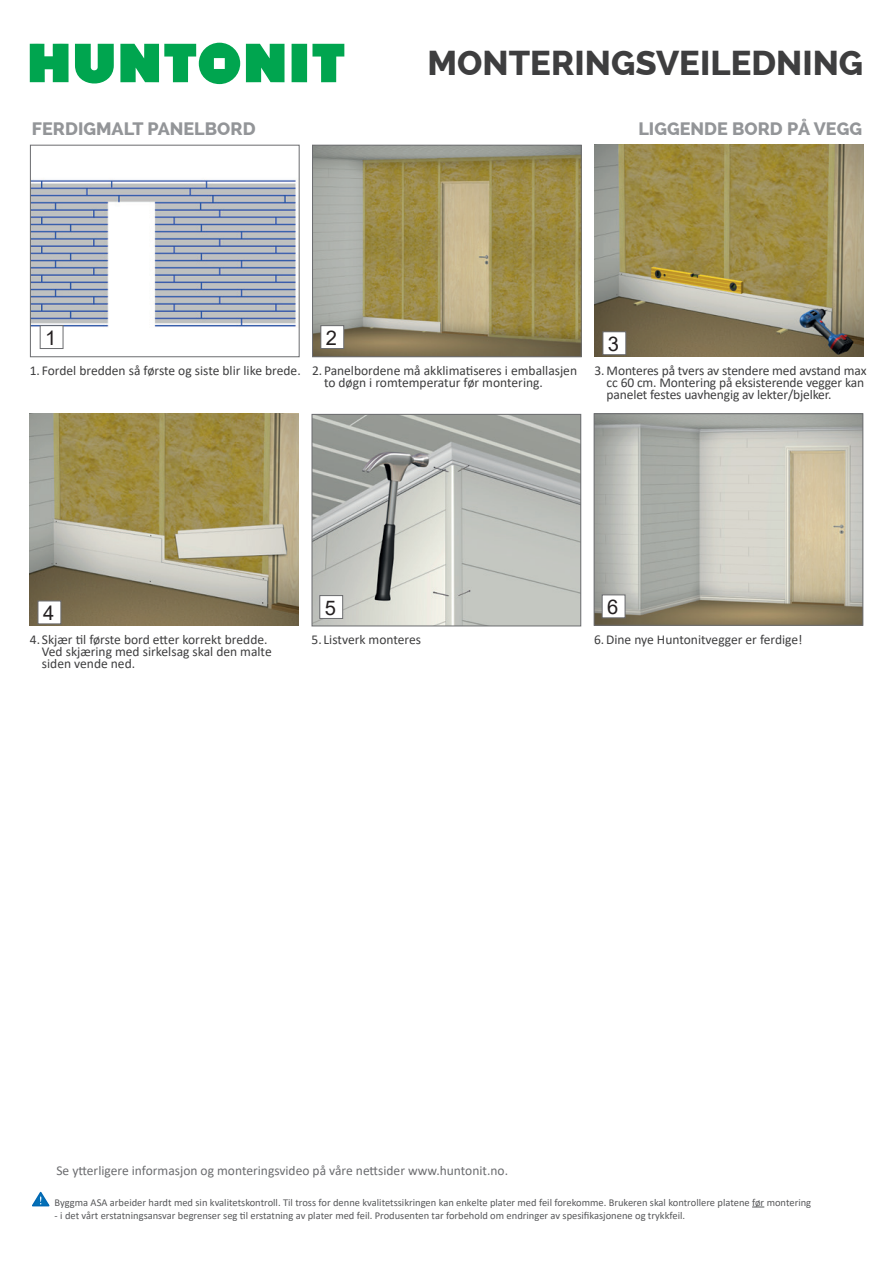
<style>
.page{position:relative;width:893px;height:1263px;background:#fff}
.page>*{position:absolute;margin:0;border:0;box-sizing:border-box;transform-origin:0 0}
.t1{font:800 34.5px "Raleway";color:#3e3e3f}
.t2{font:20.1px "Arial";color:#231f20}
.t3{font:800 18px "Raleway";color:#939598}
.t4{font:13.5px/12.1px "Calibri";letter-spacing:-.005em;color:#3e3e3f}
.t5{font:13.5px "Calibri";color:#6c6d70}
.t6{font:10.5px "Calibri";color:#57585a}
</style>
<div class="page">
<svg style="left:75px;top:44px;width:39px;height:40px"></svg>
<svg style="left:312px;top:44px;width:32px;height:38px"></svg>
<svg style="left:246px;top:44px;width:38px;height:38px"></svg>
<svg style="left:30px;top:44px;width:39px;height:38px"></svg>
<div style="left:292px;top:44px;width:15px;height:38px;background:#00a54f"></div>
<svg style="left:120px;top:43px;width:120px;height:41px"></svg>
<img style="left:32px;top:179px;width:266px;height:170px">
<div style="left:30px;top:145px;width:270px;height:212px;border:1px solid #6c6d70"></div>
<div style="left:40px;top:326px;width:23px;height:22px;background:#fff"></div>
<div style="left:40px;top:325px;width:24px;height:24px;border:1px solid #6c6d70"></div>
<img style="left:595px;top:145px;width:268px;height:211px">
<div style="left:603px;top:332px;width:23px;height:23px;background:#fff"></div>
<div style="left:602px;top:331px;width:24px;height:24px;border:1px solid #6c6d70"></div>
<img style="left:313px;top:416px;width:266px;height:208px">
<div style="left:311px;top:414px;width:270px;height:212px;border:1px solid #6c6d70"></div>
<div style="left:320px;top:596px;width:23px;height:22px;background:#fff"></div>
<div style="left:319px;top:595px;width:24px;height:24px;border:1px solid #6c6d70"></div>
<img style="left:314px;top:147px;width:266px;height:208px">
<div style="left:312px;top:145px;width:270px;height:212px;border:1px solid #6c6d70"></div>
<div style="left:321px;top:326px;width:23px;height:22px;background:#fff"></div>
<div style="left:320px;top:325px;width:24px;height:24px;border:1px solid #6c6d70"></div>
<img style="left:30px;top:414px;width:269px;height:211px">
<div style="left:38px;top:601px;width:23px;height:23px;background:#fff"></div>
<div style="left:37px;top:600px;width:24px;height:24px;border:1px solid #6c6d70"></div>
<img style="left:596px;top:415px;width:265px;height:209px">
<div style="left:594px;top:413px;width:269px;height:213px;border:1px solid #6c6d70"></div>
<div style="left:602px;top:595px;width:23px;height:23px;background:#fff"></div>
<div style="left:602px;top:594px;width:24px;height:24px;border:1px solid #6c6d70"></div>
<svg style="left:32px;top:1191px;width:18px;height:16px"></svg>
<svg style="left:752px;top:1207px;width:12px;height:1px"></svg>
<h1 class="t1" style="left:428px;top:43px;width:437px">MONTERINGSVEILEDNING</h1>
<h3 class="t3" style="left:32px;top:119px;width:225px">FERDIGMALT PANELBORD</h3>
<h3 class="t3" style="left:638px;top:119px;width:225px">LIGGENDE BORD PÅ VEGG</h3>
<h2 class="t2" style="left:45px;top:324px;width:13px">1</h2>
<h2 class="t2" style="left:608px;top:330px;width:13px">3</h2>
<h2 class="t2" style="left:326px;top:324px;width:13px">2</h2>
<p class="t4" style="left:30px;top:364px;width:272px">1. Fordel bredden så første og siste blir like brede.</p>
<p class="t4" style="left:324px;top:364px;width:255px;text-indent:-12px">2. Panelbordene må akklimatiseres i emballasjen to døgn i romtemperatur før montering.</p>
<p class="t4" style="left:607px;top:364px;width:261px;text-indent:-12px">3.Monteres på tvers av stendere med avstand max cc 60 cm. Montering på eksisterende vegger kan panelet festes uavhengig av lekter/bjelker.</p>
<h2 class="t2" style="left:43px;top:599px;width:13px">4</h2>
<h2 class="t2" style="left:607px;top:593px;width:13px">6</h2>
<p class="t4" style="left:42px;top:633px;width:231px;text-indent:-12px">4. Skjær til første bord etter korrekt bredde.<br>Ved skjæring med sirkelsag skal den malte siden vende ned.</p>
<h2 class="t2" style="left:325px;top:594px;width:13px">5</h2>
<p class="t4" style="left:594px;top:633px;width:210px">6.Dine nye Huntonitvegger er ferdige!</p>
<p class="t4" style="left:311px;top:633px;width:111px">5. Listverk monteres</p>
<p class="t5" style="left:56px;top:1161px;width:453px">Se ytterligere informasjon og monteringsvideo på våre nettsider www.huntonit.no.</p>
<p class="t6" style="left:55px;top:1195px;width:758px">Byggma ASA arbeider hardt med sin kvalitetskontroll. Til tross for denne kvalitetssikringen kan enkelte plater med feil forekomme. Brukeren skal kontrollere platene før montering</p>
<p class="t6" style="left:55px;top:1208px;width:632px">- i det vårt erstatningsansvar begrenser seg til erstatning av plater med feil. Produsenten tar forbehold om endringer av spesifikasjonene og trykkfeil.</p>
</div>
